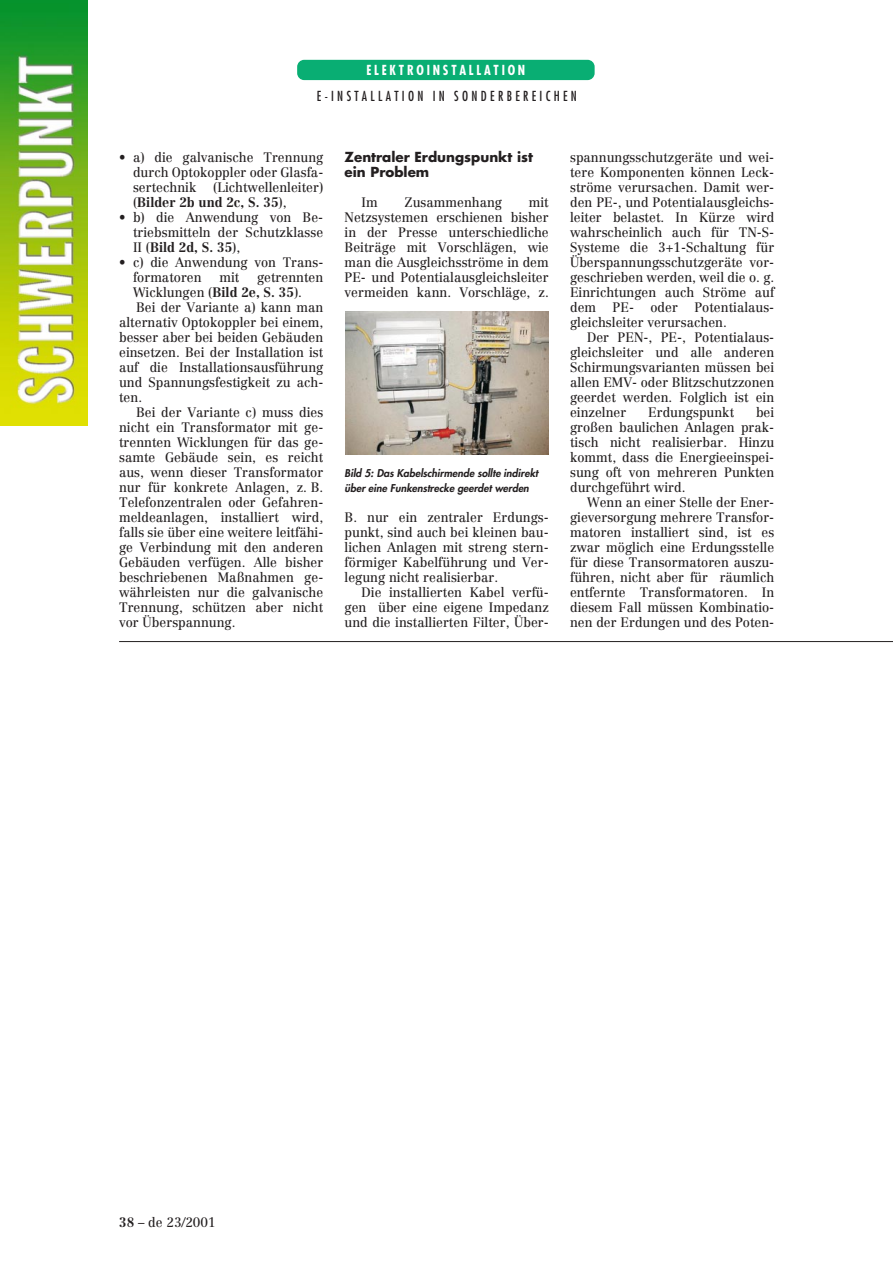
<style>
.page{position:relative;width:893px;height:1263px;background:#fff}
.page>*{position:absolute;margin:0;border:0;box-sizing:border-box;transform-origin:0 0}
.t1{font:13.5px/15px "Centennial";color:#231f20;text-align:justify;scale:.95 1}
.t2{font:700 13.5px/15px "Futura";color:#231f20}
.t3{font:condensed 13.5px "Futura";letter-spacing:.26em;color:#231f20;scale:.95 1}
.t4{font:700 condensed 13.5px "Futura";letter-spacing:.215em;color:#fff;scale:.95 1}
.t5{font:italic 800 10.5px/15px "Futura";color:#231f20}
.s1{font-weight:700}
</style>
<div class="page">
<img style="left:0;top:0;width:88px;height:425px">
<div style="left:297px;top:60px;width:297px;height:20px;background:#09ae73;border-radius:7px"></div>
<img style="left:345px;top:312px;width:204px;height:142px">
<hr style="left:119px;top:641px;width:773px;height:1px;background:#231f20">
<p class="t4" style="left:366px;top:64px;width:169px">ELEKTROINSTALLATION</p>
<p class="t3" style="left:317px;top:90px;width:275px">E-INSTALLATION IN SONDERBEREICHEN</p>
<p class="t1" style="left:133px;top:151px;width:202px;text-indent:-14px">• a) die galvanische Trennung durch Optokoppler oder Glasfa&shy;sertechnik (Lichtwellenleiter) (<span class="s1">Bilder 2b und 2c, S. 35</span>),</p>
<p class="t1" style="left:133px;top:211px;width:202px;text-indent:-14px">• b) die Anwendung von Be&shy;triebsmitteln der Schutzklasse II (<span class="s1">Bild 2d, S. 35</span>),</p>
<p class="t1" style="left:133px;top:256px;width:202px;text-indent:-14px">• c) die Anwendung von Trans&shy;formatoren</p>
<p class="t1" style="left:219px;top:271px;width:22px">mit</p>
<p class="t1" style="left:257px;top:271px;width:71px">getrennten</p>
<p class="t1" style="left:133px;top:286px;width:179px">Wicklungen (<span class="s1">Bild 2e, S. 35</span>).</p>
<p class="t1" style="left:136px;top:301px;width:198px">Bei der Variante a) kann man</p>
<p class="t1" style="left:119px;top:316px;width:216px">alternativ Optokoppler bei einem,</p>
<p class="t1" style="left:119px;top:331px;width:216px">besser aber bei beiden Gebäuden</p>
<p class="t1" style="left:119px;top:346px;width:216px">einsetzen. Bei der Installation ist</p>
<p class="t1" style="left:119px;top:361px;width:216px">auf die Installationsausführung</p>
<p class="t1" style="left:119px;top:376px;width:216px">und Spannungsfestigkeit zu ach-</p>
<p class="t1" style="left:119px;top:391px;width:26px">ten.</p>
<p class="t1" style="left:136px;top:406px;width:198px">Bei der Variante c) muss dies</p>
<p class="t1" style="left:119px;top:421px;width:216px">nicht ein Transformator mit ge-</p>
<p class="t1" style="left:119px;top:436px;width:216px">trennten Wicklungen für das ge-</p>
<p class="t1" style="left:119px;top:451px;width:216px">samte Gebäude sein, es reicht</p>
<p class="t1" style="left:119px;top:466px;width:216px">aus, wenn dieser Transformator</p>
<p class="t1" style="left:119px;top:481px;width:216px">nur für konkrete Anlagen, z. B.</p>
<p class="t1" style="left:119px;top:496px;width:216px">Telefonzentralen oder Gefahren-</p>
<p class="t1" style="left:119px;top:511px;width:216px">meldeanlagen, installiert wird,</p>
<p class="t1" style="left:119px;top:526px;width:216px">falls sie über eine weitere leitfähi-</p>
<p class="t1" style="left:119px;top:541px;width:216px">ge Verbindung mit den anderen</p>
<p class="t1" style="left:119px;top:556px;width:216px">Gebäuden verfügen. Alle bisher</p>
<p class="t1" style="left:119px;top:571px;width:216px">beschriebenen Maßnahmen ge-</p>
<p class="t1" style="left:119px;top:586px;width:216px">währleisten nur die galvanische</p>
<p class="t1" style="left:119px;top:601px;width:216px">Trennung, schützen aber nicht</p>
<p class="t1" style="left:119px;top:616px;width:124px">vor Überspannung.</p>
<p class="t2" style="left:344px;top:150px;width:190px">Zentraler Erdungspunkt ist ein Problem</p>
<p class="t1" style="left:361px;top:196px;width:18px">Im</p>
<p class="t1" style="left:404px;top:196px;width:104px">Zusammenhang</p>
<p class="t1" style="left:344px;top:196px;width:216px;text-indent:184px">mit Netzsystemen erschienen bisher in der Presse unterschiedliche Beiträge mit Vorschlägen, wie man die Ausgleichsströme in dem PE- und Potentialausgleichsleiter vermeiden kann. Vorschläge, z.</p>
<p class="t5" style="left:344px;top:466px;width:197px">Bild 5: Das Kabelschirmende sollte indirekt über eine Funkenstrecke geerdet werden</p>
<p class="t1" style="left:344px;top:511px;width:216px">B. nur ein zentraler Erdungs&shy;punkt, sind auch bei kleinen bau&shy;lichen Anlagen mit streng stern&shy;förmiger Kabelführung und Ver&shy;legung nicht realisierbar.</p>
<p class="t1" style="left:344px;top:586px;width:216px;text-indent:17px">Die installierten Kabel verfü&shy;gen über eine eigene Impedanz und die installierten Filter, Über-</p>
<p class="t1" style="left:570px;top:151px;width:216px">spannungsschutzgeräte und wei&shy;tere Komponenten können Leck&shy;ströme verursachen. Damit wer&shy;den PE-, und Potentialausgleichs&shy;leiter belastet. In Kürze wird wahrscheinlich auch für TN-S-Systeme die 3+1-Schaltung für Überspannungsschutzgeräte vor&shy;geschrieben werden, weil die o. g.<br>Einrichtungen auch Ströme auf dem PE- oder Potentialaus&shy;gleichsleiter verursachen.</p>
<p class="t1" style="left:570px;top:331px;width:216px;text-indent:17px">Der PEN-, PE-, Potentialaus&shy;gleichsleiter und alle anderen Schirmungsvarianten müssen bei allen EMV- oder Blitzschutzzonen geerdet werden. Folglich ist ein einzelner</p>
<p class="t1" style="left:570px;top:406px;width:216px;text-indent:186px">bei großen baulichen Anlagen prak&shy;tisch nicht realisierbar. Hinzu kommt, dass die Energieeinspei&shy;sung oft von mehreren Punkten durchgeführt wird.</p>
<p class="t1" style="left:570px;top:496px;width:216px;text-indent:17px">Wenn an einer Stelle der Ener&shy;gieversorgung mehrere Transfor&shy;matoren installiert sind, ist es zwar möglich eine Erdungsstelle für diese Transormatoren auszu&shy;führen, nicht aber für räumlich entfernte Transformatoren. In diesem Fall müssen Kombinatio&shy;nen der Erdungen und des Poten-</p>
<p class="t1" style="left:648px;top:406px;width:92px">Erdungspunkt</p>
<p class="t1" style="left:119px;top:1216px;width:103px"><span class="s1">38</span> – de 23/2001</p>
</div>
